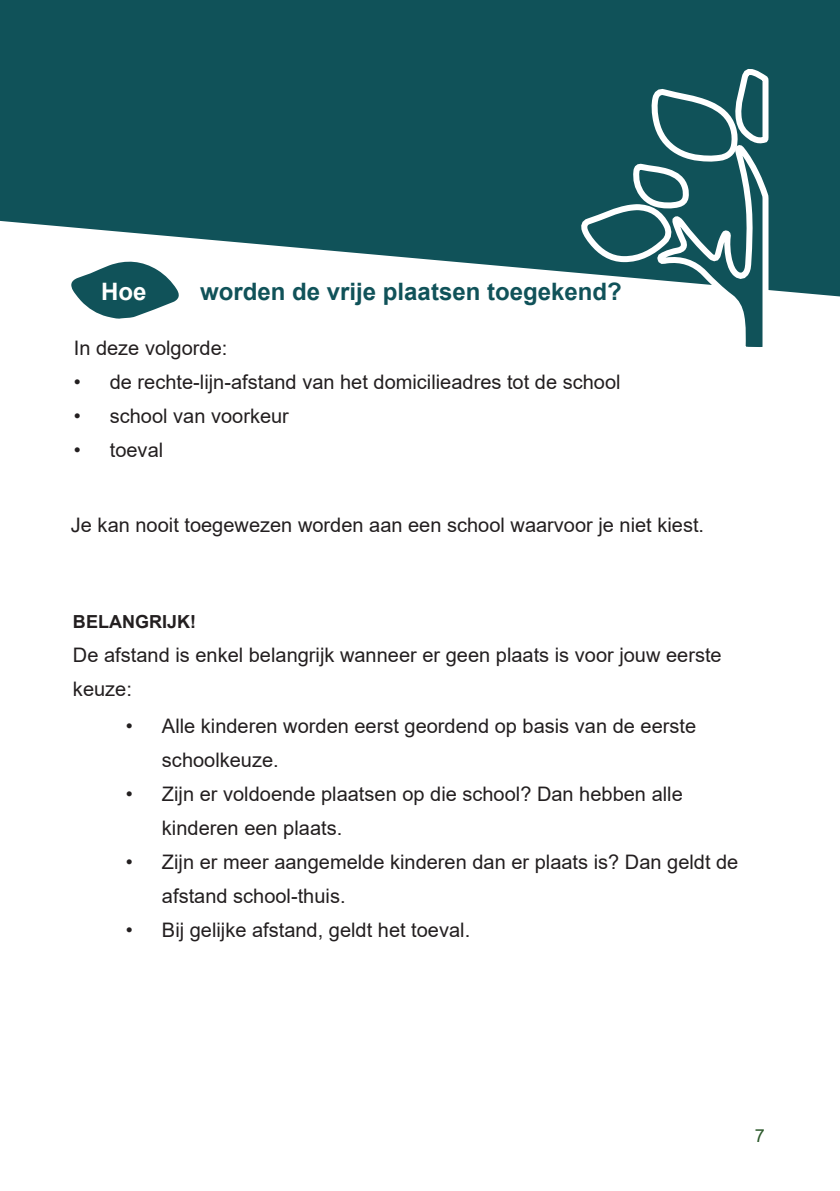
<style>
.page{position:relative;width:840px;height:1191px;background:#fff}
.page>*{position:absolute;margin:0;border:0;box-sizing:border-box;transform-origin:0 0}
.Titeltjes_rood{font:700 24px "Arial";color:#105259}
.Titeltjes_rood-2{font:700 24px "Arial";color:#fff}
.Blauw_basistekst{font:20px/34px "Arial";color:#231f20}
.Blauw_basistekst-2{font:700 18px "Arial";color:#231f20}
.t1{font:18px "Arial";color:#2c592b}
</style>
<div class="page">
<svg style="left:0;top:0;width:839px;height:296px;background:#2d676d"></svg>
<svg style="left:70px;top:259px;width:109px;height:60px"></svg>
<svg style="left:575px;top:65px;width:197px;height:282px"></svg>
<p class="Titeltjes_rood-2" style="left:101px;top:275px;width:47px">Hoe</p>
<p class="Titeltjes_rood" style="left:200px;top:275px;width:423px">worden de vrije plaatsen toegekend?</p>
<p class="Blauw_basistekst" style="left:74px;top:331px;width:155px">In deze volgorde:</p>
<p class="Blauw_basistekst" style="left:74px;top:365px;width:548px">• de rechte-lijn-afstand van het domicilieadres tot de school</p>
<p class="Blauw_basistekst" style="left:74px;top:399px;width:216px">• school van voorkeur</p>
<p class="Blauw_basistekst" style="left:74px;top:433px;width:91px">• toeval</p>
<p class="Blauw_basistekst" style="left:71px;top:508px;width:634px">Je kan nooit toegewezen worden aan een school waarvoor je niet kiest.</p>
<p class="Blauw_basistekst-2" style="left:73px;top:609px;width:124px">BELANGRIJK!</p>
<p class="Blauw_basistekst" style="left:73px;top:638px;width:650px">De afstand is enkel belangrijk wanneer er geen plaats is voor jouw eerste keuze:</p>
<p class="Blauw_basistekst" style="left:162px;top:709px;width:535px;text-indent:-36px">• Alle kinderen worden eerst geordend op basis van de eerste schoolkeuze.</p>
<p class="Blauw_basistekst" style="left:162px;top:777px;width:522px;text-indent:-36px">• Zijn er voldoende plaatsen op die school? Dan hebben alle kinderen een plaats.</p>
<p class="Blauw_basistekst" style="left:162px;top:845px;width:577px;text-indent:-36px">• Zijn er meer aangemelde kinderen dan er plaats is? Dan geldt de afstand school-thuis.</p>
<p class="Blauw_basistekst" style="left:126px;top:913px;width:345px">• Bij gelijke afstand, geldt het toeval.</p>
<p class="t1" style="left:754px;top:1123px;width:12px">7</p>
</div>
